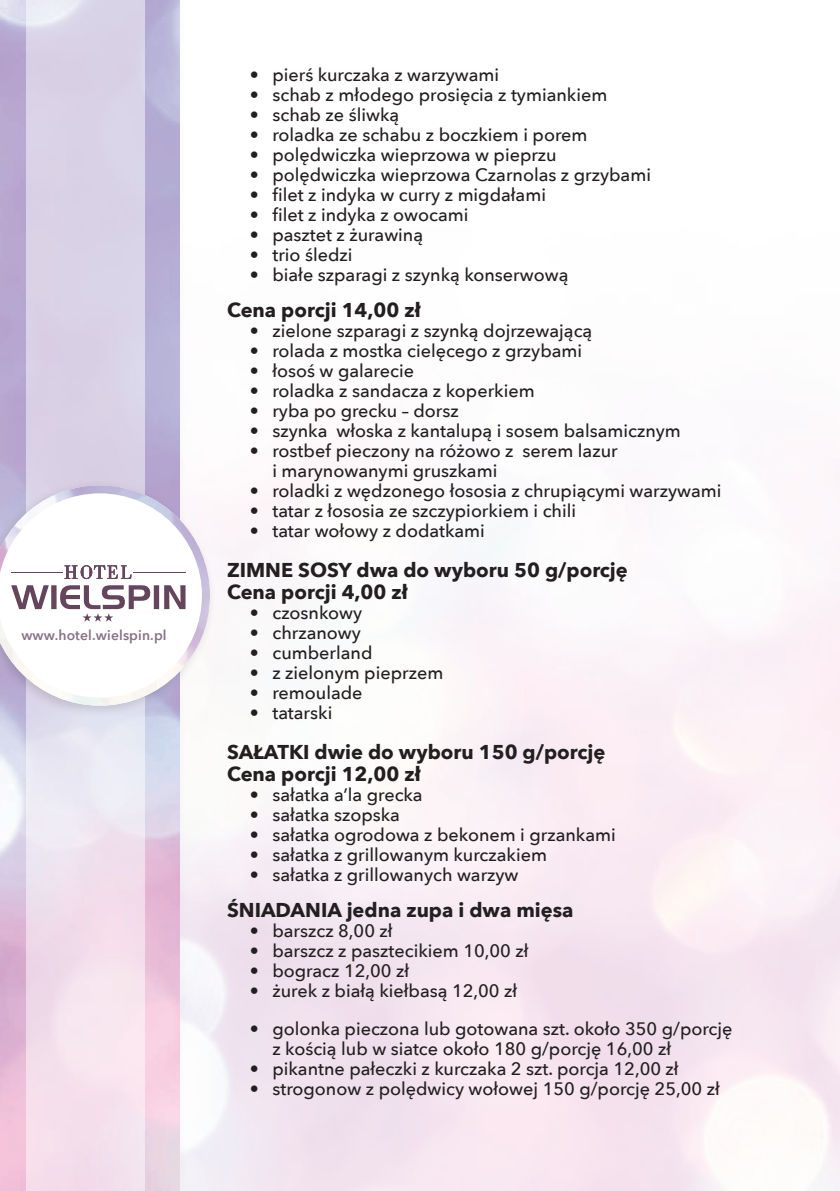
<style>
.page{position:relative;width:840px;height:1191px;background:#fff}
.page>*{position:absolute;margin:0;border:0;box-sizing:border-box;transform-origin:0 0}
.t1{font:700 20px/22px "Avenir Next";color:#231f20}
.t2{font:500 18px/20px "Avenir Next";color:#231f20}
.t3{font:600 13.8px "Avenir Next";letter-spacing:.01em;color:#877285}
</style>
<div class="page">
<div style="left:0;top:0;width:187px;height:1191px;background:#a893c0;opacity:.2"></div>
<img style="left:0;top:0;width:179px;height:1191px">
<svg style="left:26px;top:0;width:118px;height:1191px;background:#e5daea"></svg>
<div style="left:0;top:479px;width:216px;height:239px;background:#231f20;opacity:.15"></div>
<img style="left:0;top:485px;width:210px;height:220px">
<svg style="left:0;top:493px;width:202px;height:204px"></svg>
<svg style="left:64px;top:565px;width:67px;height:14px"></svg>
<svg style="left:11px;top:585px;width:174px;height:36px"></svg>
<hr style="left:133px;top:571px;width:52px;height:1px;background:#64455c">
<hr style="left:11px;top:571px;width:52px;height:1px;background:#64455c">
<p class="t3" style="left:21px;top:623px;width:147px">www.hotel.wielspin.pl</p>
<p class="t2" style="left:249px;top:64px;width:251px">• pierś kurczaka z warzywami</p>
<p class="t2" style="left:249px;top:84px;width:359px">• schab z młodego prosięcia z tymiankiem</p>
<p class="t2" style="left:249px;top:104px;width:151px">• schab ze śliwką</p>
<p class="t2" style="left:249px;top:124px;width:339px">• roladka ze schabu z boczkiem i porem</p>
<p class="t2" style="left:249px;top:144px;width:308px">• polędwiczka wieprzowa w pieprzu</p>
<p class="t2" style="left:249px;top:164px;width:402px">• polędwiczka wieprzowa Czarnolas z grzybami</p>
<p class="t2" style="left:249px;top:184px;width:297px">• filet z indyka w curry z migdałami</p>
<p class="t2" style="left:249px;top:204px;width:220px">• filet z indyka z owocami</p>
<p class="t2" style="left:249px;top:224px;width:175px">• pasztet z żurawiną</p>
<p class="t2" style="left:249px;top:244px;width:104px">• trio śledzi</p>
<p class="t2" style="left:249px;top:264px;width:320px">• białe szparagi z szynką konserwową</p>
<p class="t1" style="left:227px;top:299px;width:195px">Cena porcji 14,00 zł</p>
<p class="t2" style="left:249px;top:320px;width:344px">• zielone szparagi z szynką dojrzewającą</p>
<p class="t2" style="left:249px;top:340px;width:334px">• rolada z mostka cielęcego z grzybami</p>
<p class="t2" style="left:249px;top:360px;width:166px">• łosoś w galarecie</p>
<p class="t2" style="left:249px;top:380px;width:286px">• roladka z sandacza z koperkiem</p>
<p class="t2" style="left:249px;top:400px;width:210px">• ryba po grecku – dorsz</p>
<p class="t2" style="left:249px;top:420px;width:432px">• szynka włoska z kantalupą i sosem balsamicznym</p>
<p class="t2" style="left:272px;top:440px;width:346px;text-indent:-23px">• rostbef pieczony na różowo z serem lazur i marynowanymi gruszkami</p>
<p class="t2" style="left:249px;top:480px;width:473px">• roladki z wędzonego łososia z chrupiącymi warzywami</p>
<p class="t2" style="left:249px;top:500px;width:328px">• tatar z łososia ze szczypiorkiem i chili</p>
<p class="t2" style="left:249px;top:520px;width:236px">• tatar wołowy z dodatkami</p>
<p class="t1" style="left:227px;top:559px;width:402px">ZIMNE SOSY dwa do wyboru 50 g/porcję<br>Cena porcji 4,00 zł</p>
<p class="t2" style="left:249px;top:602px;width:114px">• czosnkowy</p>
<p class="t2" style="left:249px;top:622px;width:113px">• chrzanowy</p>
<p class="t2" style="left:249px;top:642px;width:124px">• cumberland</p>
<p class="t2" style="left:249px;top:662px;width:195px">• z zielonym pieprzem</p>
<p class="t2" style="left:249px;top:682px;width:114px">• remoulade</p>
<p class="t2" style="left:249px;top:702px;width:84px">• tatarski</p>
<p class="t1" style="left:227px;top:741px;width:380px">SAŁATKI dwie do wyboru 150 g/porcję<br>Cena porcji 12,00 zł</p>
<p class="t2" style="left:249px;top:784px;width:174px">• sałatka a’la grecka</p>
<p class="t2" style="left:249px;top:804px;width:152px">• sałatka szopska</p>
<p class="t2" style="left:249px;top:824px;width:367px">• sałatka ogrodowa z bekonem i grzankami</p>
<p class="t2" style="left:249px;top:844px;width:298px">• sałatka z grillowanym kurczakiem</p>
<p class="t2" style="left:249px;top:864px;width:270px">• sałatka z grillowanych warzyw</p>
<p class="t1" style="left:227px;top:899px;width:348px">ŚNIADANIA jedna zupa i dwa mięsa</p>
<p class="t2" style="left:249px;top:920px;width:144px">• barszcz 8,00 zł</p>
<p class="t2" style="left:249px;top:940px;width:280px">• barszcz z pasztecikiem 10,00 zł</p>
<p class="t2" style="left:249px;top:960px;width:161px">• bogracz 12,00 zł</p>
<p class="t2" style="left:249px;top:980px;width:269px">• żurek z białą kiełbasą 12,00 zł</p>
<p class="t2" style="left:272px;top:1018px;width:461px;text-indent:-23px">• golonka pieczona lub gotowana szt. około 350 g/porcję z kością lub w siatce około 180 g/porcję 16,00 zł</p>
<p class="t2" style="left:249px;top:1058px;width:430px">• pikantne pałeczki z kurczaka 2 szt. porcja 12,00 zł</p>
<p class="t2" style="left:249px;top:1078px;width:471px">• strogonow z polędwicy wołowej 150 g/porcję 25,00 zł</p>
</div>
